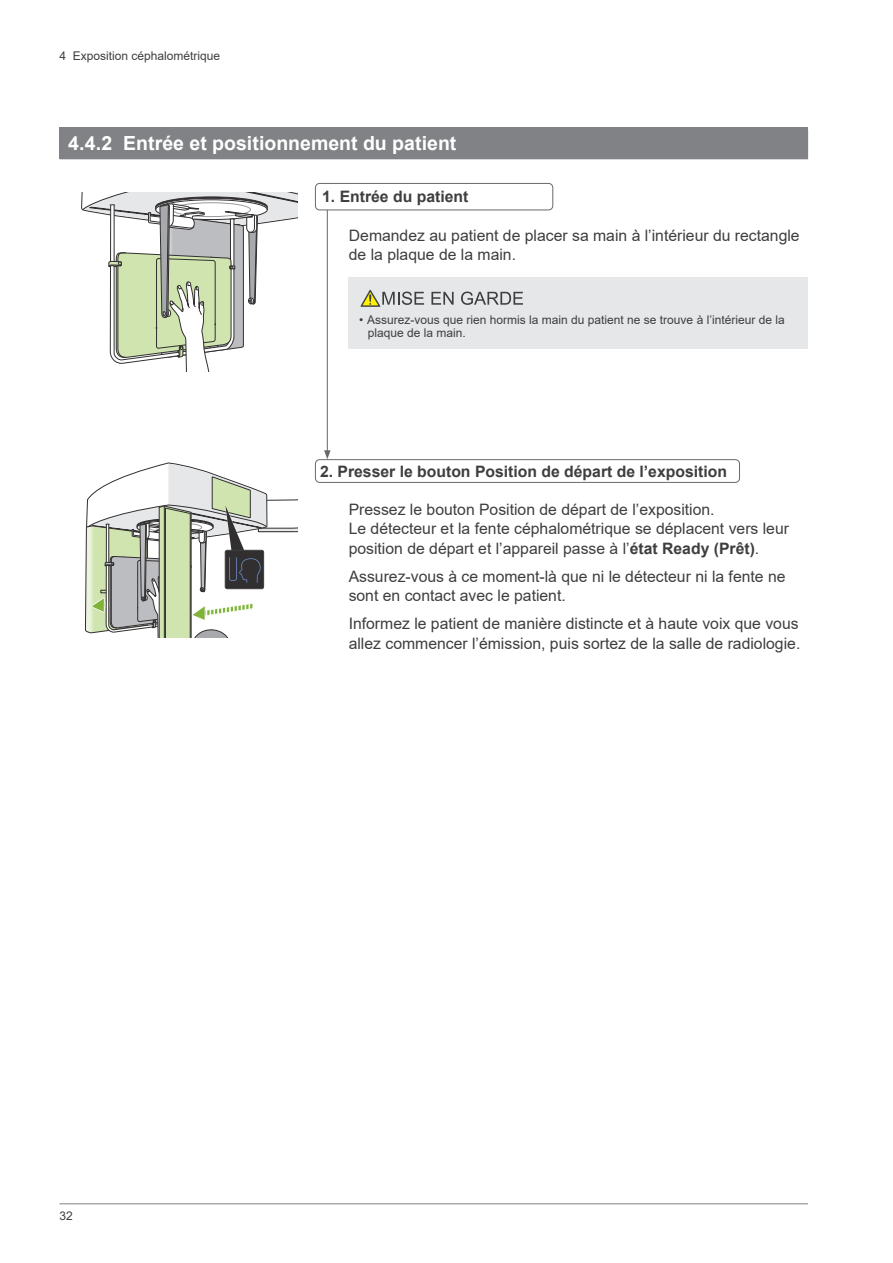
<style>
.page{position:relative;width:893px;height:1263px;background:#fff}
.page>*{position:absolute;margin:0;border:0;box-sizing:border-box;transform-origin:0 0}
.t1{font:700 19.5px "Arial";color:#fff}
.t2{font:15.75px/19.5px "Arial";color:#3e3e3f}
.t3{font:700 15.75px "Arial";color:#3e3e3f}
.t4{font:12px/13.5px "Arial";color:#3e3e3f}
.s1{font-weight:700}
</style>
<div class="page">
<hr style="left:60px;top:1203px;width:748px;height:1px;background:#808285">
<svg style="left:81px;top:192px;width:217px;height:179px"></svg>
<svg style="left:85px;top:462px;width:213px;height:176px"></svg>
<div style="left:349px;top:277px;width:459px;height:72px;background:#e6e7e9"></div>
<svg style="left:361px;top:290px;width:63px;height:17px"></svg>
<svg style="left:431px;top:292px;width:23px;height:13px"></svg>
<svg style="left:461px;top:292px;width:61px;height:13px"></svg>
<hr style="left:327px;top:209px;width:1px;height:244px;background:#69696c">
<svg style="left:324px;top:450px;width:7px;height:9px"></svg>
<div style="left:60px;top:128px;width:748px;height:31px;background:#808285"></div>
<div style="left:315px;top:183px;width:238px;height:27px;border:1px solid #69696c;border-radius:4px"></div>
<div style="left:315px;top:459px;width:425px;height:24px;border:1px solid #69696c;border-radius:4px"></div>
<p class="t4" style="left:60px;top:48px;width:162px">4 Exposition céphalométrique</p>
<p class="t1" style="left:68px;top:130px;width:390px">4.4.2 Entrée et positionnement du patient</p>
<p class="t3" style="left:322px;top:186px;width:148px">1. Entrée du patient</p>
<p class="t2" style="left:349px;top:225px;width:452px">Demandez au patient de placer sa main à l’intérieur du rectangle de la plaque de la main.</p>
<p class="t4" style="left:368px;top:313px;width:418px;text-indent:-9px">• Assurez-vous que rien hormis la main du patient ne se trouve à l’intérieur de la plaque de la main.</p>
<p class="t3" style="left:320px;top:460px;width:408px">2. Presser le bouton Position de départ de l’exposition</p>
<p class="t4" style="left:60px;top:1209px;width:15px">32</p>
<p class="t2" style="left:349px;top:499px;width:442px">Pressez le bouton Position de départ de l’exposition.<br>Le détecteur et la fente céphalométrique se déplacent vers leur position de départ et l’appareil passe à l’<span class="s1">état Ready (Prêt)</span>.</p>
<p class="t2" style="left:349px;top:566px;width:438px">Assurez-vous à ce moment-là que ni le détecteur ni la fente ne sont en contact avec le patient.</p>
<p class="t2" style="left:349px;top:614px;width:453px">Informez le patient de manière distincte et à haute voix que vous allez commencer l’émission, puis sortez de la salle de radiologie.</p>
</div>
